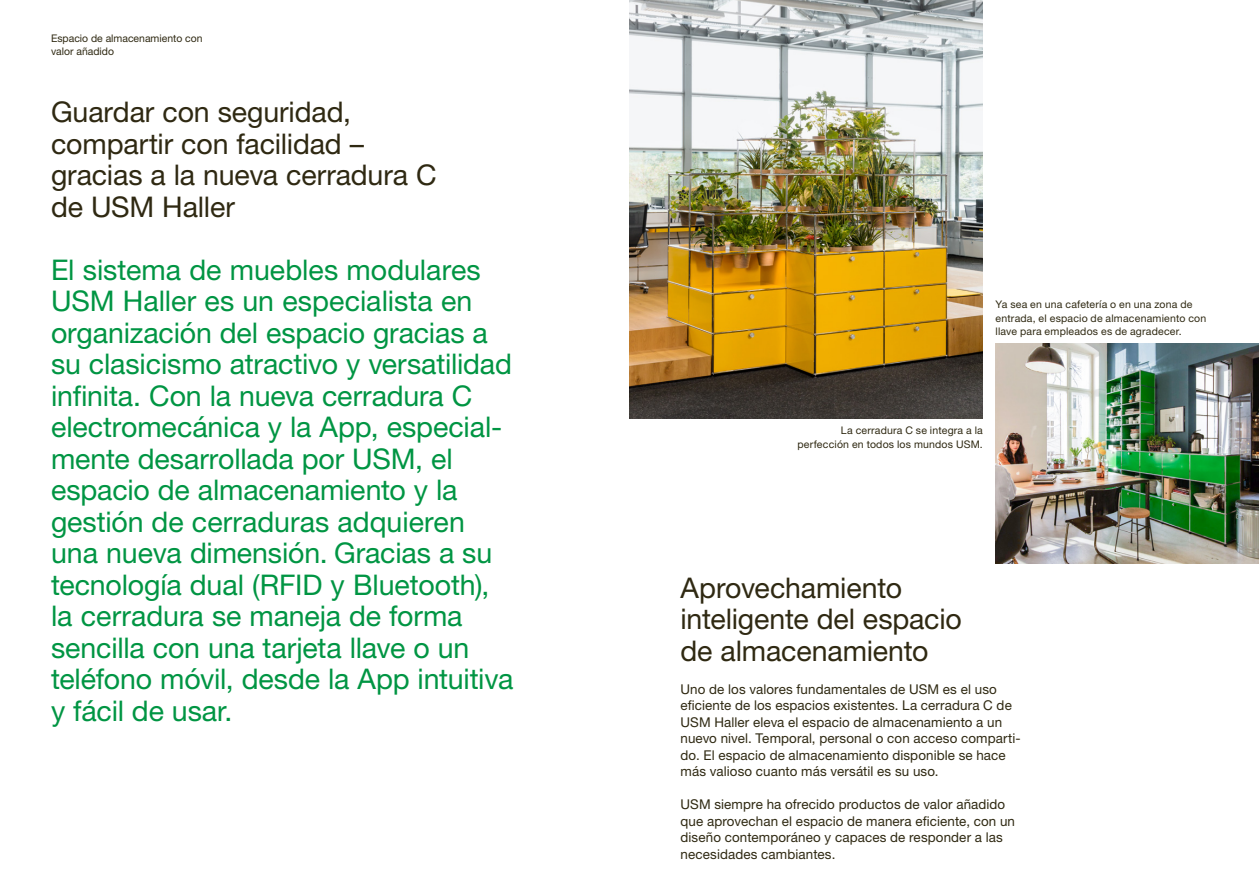
<style>
.page{position:relative;width:1259px;height:893px;background:#fff}
.page>*{position:absolute;margin:0;border:0;box-sizing:border-box;transform-origin:0 0}
.t1{font:28.5px/31.5px "Helvetica Neue LT Pro";letter-spacing:-.005em;color:#009543}
.t2{font:28.5px/31.5px "Helvetica Neue LT Pro";letter-spacing:-.005em;color:#2f2912}
.t3{font:13.5px/16.5px "Helvetica Neue LT Pro";letter-spacing:.01em;color:#2f2912}
.t4{font:10.5px/13.5px "Helvetica Neue LT Pro";letter-spacing:.015em;color:#2f2912}
</style>
<div class="page">
<img style="left:629px;top:0;width:354px;height:418px">
<img style="left:995px;top:344px;width:264px;height:219px">
<p class="t4" style="left:51px;top:31px;width:153px">Espacio de almacenamiento con valor añadido</p>
<p class="t2" style="left:51px;top:96px;width:387px">Guardar con seguridad, compartir con facilidad – gracias a la nueva cerradura C de USM Haller</p>
<p class="t1" style="left:51px;top:253px;width:464px">El sistema de muebles modulares<br>USM Haller es un especialista en organización del espacio gracias a su clasicismo atractivo y versatilidad infinita. Con la nueva cerradura C electromecánica y la App, especial&shy;mente desarrollada por USM, el espacio de almacenamiento y la gestión de cerraduras adquieren una nueva dimensión. Gracias a su tecnología dual (RFID y Bluetooth), la cerradura se maneja de forma sencilla con una tarjeta llave o un teléfono móvil, desde la App intuitiva y fácil de usar.</p>
<p class="t4" style="left:995px;top:297px;width:212px">Ya sea en una cafetería o en una zona de entrada, el espacio de almacenamiento con llave para empleados es de agradecer.</p>
<p class="t4" style="left:797px;top:424px;width:187px;text-align:right">La cerradura C se integra a la perfección en todos los mundos USM.</p>
<p class="t2" style="left:680px;top:571px;width:283px">Aprovechamiento inteligente del espacio de almacenamiento</p>
<p class="t3" style="left:680px;top:681px;width:342px">Uno de los valores fundamentales de USM es el uso eficiente de los espacios existentes. La cerradura C de USM Haller eleva el espacio de almacenamiento a un nuevo nivel. Temporal, personal o con acceso comparti&shy;do. El espacio de almacenamiento disponible se hace más valioso cuanto más versátil es su uso.</p>
<p class="t3" style="left:680px;top:796px;width:336px">USM siempre ha ofrecido productos de valor añadido que aprovechan el espacio de manera eficiente, con un diseño contemporáneo y capaces de responder a las necesidades cambiantes.</p>
</div>
